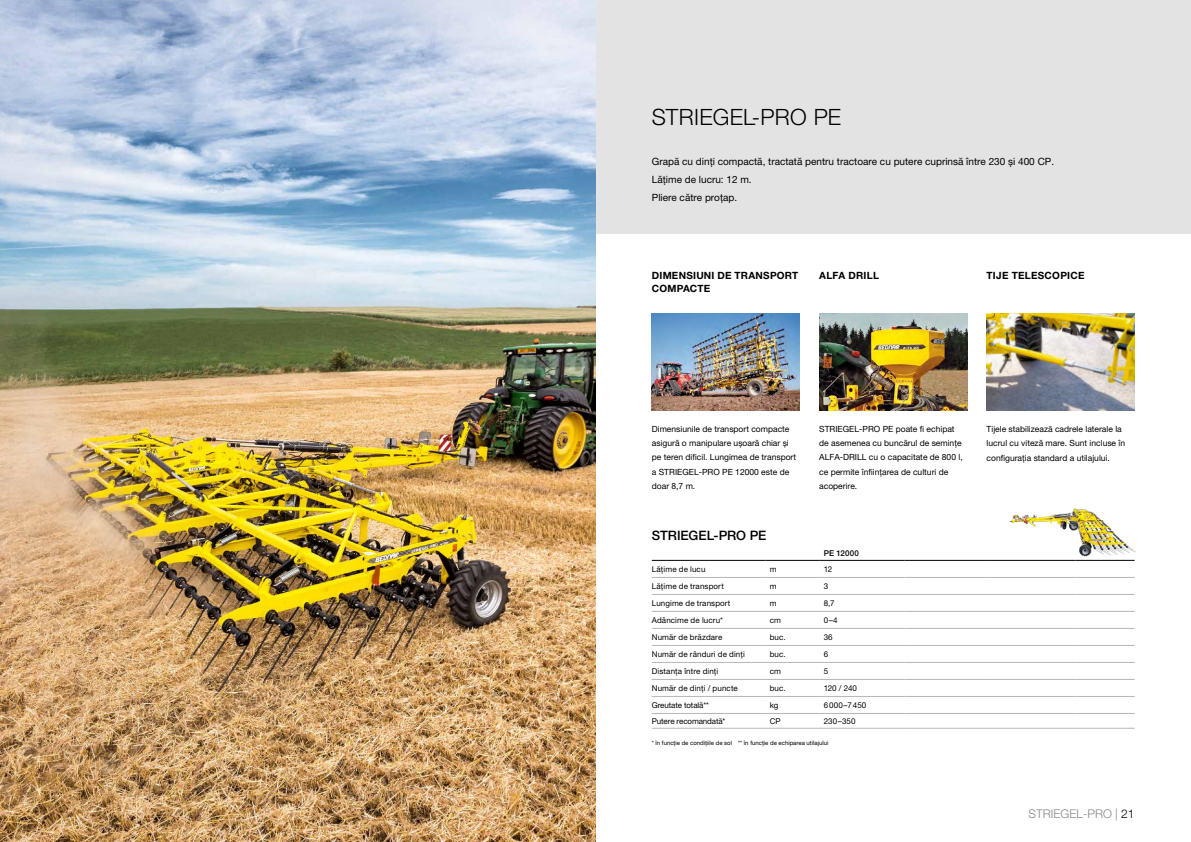
<style>
.page{position:relative;width:1191px;height:842px;background:#fff}
.page>*{position:absolute;margin:0;border:0;box-sizing:border-box;transform-origin:0 0}
.Nadpis_1{font:300 22.5px "Helvetica Neue LT Pro";letter-spacing:.005em;color:#000}
.Title_Cell{font:500 13px "Helvetica Neue LT Pro";letter-spacing:-.005em;color:#000}
.t1{font:300 12px "Helvetica Neue LT Pro";color:#878787}
.Základní_text{font:10px/18px "Helvetica Neue LT Pro";color:#000}
.Nadpis_1-2{font:700 10px/13px "Helvetica Neue LT Pro";letter-spacing:.025em;color:#000}
.Základní_text-2{font:8.5px/14px "Helvetica Neue LT Pro";color:#000}
.Table_Cell{font:8px "Helvetica Neue LT Pro";letter-spacing:.015em;color:#000}
.Základní_text-3{font:8px "Helvetica Neue LT Pro";letter-spacing:-.015em;color:#000}
.Header_Cell{font:500 8px "Helvetica Neue LT Pro";letter-spacing:.02em;color:#000}
.Popisek_tabulky{font:6px "Helvetica Neue LT Pro";color:#000}
.s1{color:#000}
</style>
<div class="page">
<img style="left:819px;top:314px;width:148px;height:96px">
<div style="left:595px;top:0;width:596px;height:233px;background:#e3e3e3"></div>
<img style="left:0;top:0;width:595px;height:842px">
<img style="left:652px;top:314px;width:148px;height:96px">
<img style="left:986px;top:314px;width:148px;height:96px">
<img style="left:1003px;top:508px;width:133px;height:52px">
<hr style="left:652px;top:577px;width:113px;height:1px;background:#b7b6b6">
<hr style="left:765px;top:577px;width:54px;height:1px;background:#b7b6b6">
<hr style="left:819px;top:577px;width:85px;height:1px;background:#b7b6b6">
<hr style="left:904px;top:577px;width:86px;height:1px;background:#b7b6b6">
<hr style="left:990px;top:577px;width:85px;height:1px;background:#b7b6b6">
<hr style="left:652px;top:594px;width:113px;height:1px;background:#b7b6b6">
<hr style="left:1075px;top:577px;width:59px;height:1px;background:#b7b6b6">
<hr style="left:765px;top:594px;width:54px;height:1px;background:#b7b6b6">
<hr style="left:819px;top:594px;width:85px;height:1px;background:#b7b6b6">
<hr style="left:904px;top:594px;width:86px;height:1px;background:#b7b6b6">
<hr style="left:652px;top:611px;width:113px;height:1px;background:#b7b6b6">
<hr style="left:990px;top:594px;width:85px;height:1px;background:#b7b6b6">
<hr style="left:765px;top:611px;width:54px;height:1px;background:#b7b6b6">
<hr style="left:1075px;top:594px;width:59px;height:1px;background:#b7b6b6">
<hr style="left:819px;top:611px;width:85px;height:1px;background:#b7b6b6">
<hr style="left:652px;top:628px;width:113px;height:1px;background:#b7b6b6">
<hr style="left:904px;top:611px;width:86px;height:1px;background:#b7b6b6">
<hr style="left:765px;top:628px;width:54px;height:1px;background:#b7b6b6">
<hr style="left:990px;top:611px;width:85px;height:1px;background:#b7b6b6">
<hr style="left:1075px;top:611px;width:59px;height:1px;background:#b7b6b6">
<hr style="left:819px;top:560px;width:85px;height:1px;background:#000">
<hr style="left:904px;top:560px;width:86px;height:1px;background:#000">
<hr style="left:990px;top:560px;width:85px;height:1px;background:#000">
<hr style="left:1075px;top:560px;width:59px;height:1px;background:#000">
<hr style="left:819px;top:628px;width:85px;height:1px;background:#b7b6b6">
<hr style="left:652px;top:645px;width:113px;height:1px;background:#b7b6b6">
<hr style="left:904px;top:628px;width:86px;height:1px;background:#b7b6b6">
<hr style="left:765px;top:645px;width:54px;height:1px;background:#b7b6b6">
<hr style="left:990px;top:628px;width:85px;height:1px;background:#b7b6b6">
<hr style="left:1075px;top:628px;width:59px;height:1px;background:#b7b6b6">
<hr style="left:652px;top:662px;width:113px;height:1px;background:#b7b6b6">
<hr style="left:819px;top:645px;width:85px;height:1px;background:#b7b6b6">
<hr style="left:765px;top:662px;width:54px;height:1px;background:#b7b6b6">
<hr style="left:904px;top:645px;width:86px;height:1px;background:#b7b6b6">
<hr style="left:990px;top:645px;width:85px;height:1px;background:#b7b6b6">
<hr style="left:1075px;top:645px;width:59px;height:1px;background:#b7b6b6">
<hr style="left:1075px;top:679px;width:59px;height:1px;background:#b7b6b6">
<hr style="left:652px;top:679px;width:113px;height:1px;background:#b7b6b6">
<hr style="left:652px;top:696px;width:113px;height:1px;background:#b7b6b6">
<hr style="left:765px;top:679px;width:54px;height:1px;background:#b7b6b6">
<hr style="left:765px;top:696px;width:54px;height:1px;background:#b7b6b6">
<hr style="left:819px;top:662px;width:85px;height:1px;background:#b7b6b6">
<hr style="left:819px;top:679px;width:85px;height:1px;background:#b7b6b6">
<hr style="left:819px;top:696px;width:85px;height:1px;background:#b7b6b6">
<hr style="left:652px;top:728px;width:113px;height:1px;background:#b7b6b6">
<hr style="left:765px;top:728px;width:54px;height:1px;background:#b7b6b6">
<hr style="left:819px;top:728px;width:85px;height:1px;background:#b7b6b6">
<hr style="left:904px;top:728px;width:86px;height:1px;background:#b7b6b6">
<hr style="left:990px;top:728px;width:85px;height:1px;background:#b7b6b6">
<hr style="left:1075px;top:728px;width:59px;height:1px;background:#b7b6b6">
<hr style="left:904px;top:662px;width:86px;height:1px;background:#b7b6b6">
<hr style="left:904px;top:696px;width:86px;height:1px;background:#b7b6b6">
<hr style="left:904px;top:679px;width:86px;height:1px;background:#b7b6b6">
<hr style="left:990px;top:662px;width:85px;height:1px;background:#b7b6b6">
<hr style="left:990px;top:696px;width:85px;height:1px;background:#b7b6b6">
<hr style="left:990px;top:679px;width:85px;height:1px;background:#b7b6b6">
<hr style="left:1075px;top:662px;width:59px;height:1px;background:#b7b6b6">
<hr style="left:1075px;top:696px;width:59px;height:1px;background:#b7b6b6">
<hr style="left:652px;top:713px;width:113px;height:1px;background:#b7b6b6">
<hr style="left:765px;top:713px;width:54px;height:1px;background:#b7b6b6">
<hr style="left:652px;top:560px;width:113px;height:1px;background:#000">
<hr style="left:765px;top:560px;width:54px;height:1px;background:#000">
<hr style="left:819px;top:713px;width:85px;height:1px;background:#b7b6b6">
<hr style="left:904px;top:713px;width:86px;height:1px;background:#b7b6b6">
<hr style="left:990px;top:713px;width:85px;height:1px;background:#b7b6b6">
<hr style="left:1075px;top:713px;width:59px;height:1px;background:#b7b6b6">
<p class="Nadpis_1" style="left:652px;top:103px;width:191px">STRIEGEL‑PRO PE</p>
<p class="Základní_text" style="left:652px;top:152px;width:404px">Grapă cu dinți compactă, tractată pentru tractoare cu putere cuprinsă între 230 și 400 CP.<br>Lățime de lucru: 12 m.<br>Pliere către proțap.</p>
<p class="Nadpis_1-2" style="left:652px;top:269px;width:148px">DIMENSIUNI DE TRANSPORT<br>COMPACTE</p>
<p class="Nadpis_1-2" style="left:819px;top:269px;width:61px">ALFA DRILL</p>
<p class="Nadpis_1-2" style="left:986px;top:269px;width:100px">TIJE TELESCOPICE</p>
<p class="Základní_text-2" style="left:652px;top:422px;width:146px">Dimensiunile de transport compacte asigură o manipulare ușoară chiar și pe teren dificil. Lungimea de transport a STRIEGEL‑PRO PE 12000 este de doar 8,7 m.</p>
<p class="Základní_text-2" style="left:819px;top:422px;width:145px">STRIEGEL‑PRO PE poate fi echipat de asemenea cu buncărul de semințe<br>ALFA‑DRILL cu o capacitate de 800 l, ce permite înființarea de culturi de acoperire.</p>
<p class="Základní_text-2" style="left:986px;top:422px;width:140px">Tijele stabilizează cadrele laterale la lucrul cu viteză mare. Sunt incluse în configurația standard a utilajului.</p>
<p class="Title_Cell" style="left:652px;top:528px;width:116px">STRIEGEL-‑ PRO PE</p>
<p class="Header_Cell" style="left:823px;top:548px;width:37px">PE 12000</p>
<p class="Table_Cell" style="left:652px;top:564px;width:55px">Lățime de lucu</p>
<p class="Table_Cell" style="left:770px;top:564px;width:8px">m</p>
<p class="Table_Cell" style="left:823px;top:564px;width:10px">12</p>
<p class="Table_Cell" style="left:652px;top:581px;width:74px">Lățime de transport</p>
<p class="Table_Cell" style="left:770px;top:581px;width:8px">m</p>
<p class="Table_Cell" style="left:823px;top:581px;width:6px">3</p>
<p class="Table_Cell" style="left:652px;top:598px;width:80px">Lungime de transport</p>
<p class="Table_Cell" style="left:770px;top:598px;width:8px">m</p>
<p class="Table_Cell" style="left:823px;top:598px;width:12px">8,7</p>
<p class="Table_Cell" style="left:652px;top:615px;width:73px">Adâncime de lucru*</p>
<p class="Table_Cell" style="left:770px;top:615px;width:13px">cm</p>
<p class="Table_Cell" style="left:823px;top:615px;width:15px">0–4</p>
<p class="Table_Cell" style="left:652px;top:632px;width:72px">Număr de brăzdare</p>
<p class="Table_Cell" style="left:770px;top:632px;width:17px">buc.</p>
<p class="Table_Cell" style="left:823px;top:632px;width:11px">36</p>
<p class="Table_Cell" style="left:652px;top:649px;width:95px">Număr de rânduri de dinți</p>
<p class="Table_Cell" style="left:770px;top:649px;width:17px">buc.</p>
<p class="Table_Cell" style="left:823px;top:649px;width:6px">6</p>
<p class="Table_Cell" style="left:652px;top:666px;width:68px">Distanța între dinți</p>
<p class="Table_Cell" style="left:770px;top:666px;width:13px">cm</p>
<p class="Table_Cell" style="left:823px;top:666px;width:6px">5</p>
<p class="Table_Cell" style="left:652px;top:683px;width:88px">Număr de dinți / puncte</p>
<p class="Table_Cell" style="left:770px;top:683px;width:17px">buc.</p>
<p class="Table_Cell" style="left:823px;top:683px;width:35px">120 / 240</p>
<p class="Základní_text-3" style="left:652px;top:700px;width:59px">Greutate totală**</p>
<p class="Table_Cell" style="left:770px;top:700px;width:10px">kg</p>
<p class="Table_Cell" style="left:823px;top:700px;width:44px">6000–7450</p>
<p class="Základní_text-3" style="left:652px;top:716px;width:75px">Putere recomandată*</p>
<p class="Table_Cell" style="left:770px;top:716px;width:13px">CP</p>
<p class="Table_Cell" style="left:823px;top:716px;width:33px">230–350</p>
<p class="Popisek_tabulky" style="left:652px;top:739px;width:178px">* în funcție de condițiile de sol ** în funcție de echiparea utilajului</p>
<h3 class="t1" style="left:1028px;top:806px;width:108px">STRIEGEL‑PRO | <span class="s1">21</span></h3>
</div>
